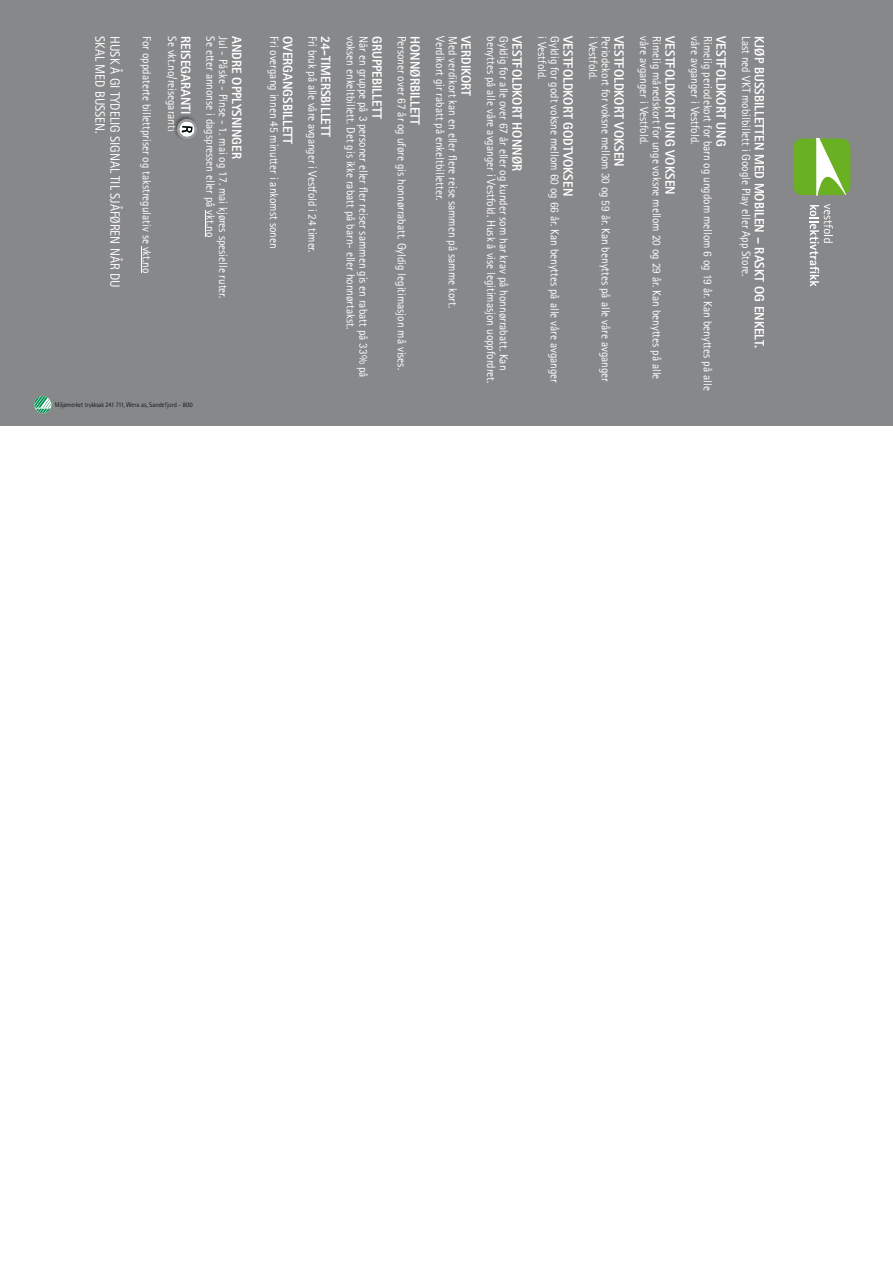
<style>
.page{position:relative;width:893px;height:1263px;background:#fff}
.page>*{position:absolute;margin:0;border:0;box-sizing:border-box;transform-origin:0 0}
.t1{font:800 13.5px "Rotis Sans Serif";color:#fff;scale:.94 1}
.t2{font:13.5px "Rotis Sans Serif";color:#fff;scale:.94 1}
.t3{font:12px "Rotis Sans Serif";color:#fff;scale:.94 1}
.t4{font:300 6.75px "Rotis Semi Sans";letter-spacing:-.01em;color:#000;scale:.95 1}
</style>
<div class="page">
<div style="left:0;top:0;width:893px;height:425px;background:#87888a"></div>
<svg style="left:205px;top:210px;width:1px;height:27px"></svg>
<svg style="left:141px;top:247px;width:1px;height:26px"></svg>
<div style="left:793px;top:139px;width:57px;height:56px;background:#6ab023;border-radius:10px"></div>
<svg style="left:810px;top:204px;width:23px;height:83px"></svg>
<svg style="left:816px;top:139px;width:30px;height:57px"></svg>
<img style="left:175px;top:116px;width:18px;height:19px">
<img style="left:173px;top:114px;width:4px;height:17px">
<svg style="left:177px;top:119px;width:20px;height:20px"></svg>
<svg style="left:34px;top:396px;width:17px;height:17px"></svg>
<p class="t2" style="left:108px;top:36px;width:105px;rotate:90deg">SKAL MED BUSSEN.</p>
<p class="t2" style="left:123px;top:36px;width:269px;rotate:90deg">HUSK Å GI TYDELIG SIGNAL TIL SJÅFØREN NÅR DU</p>
<p class="t3" style="left:154px;top:36px;width:254px;rotate:90deg">For oppdaterte billettpriser og takstregulativ se vkt.no</p>
<p class="t3" style="left:179px;top:36px;width:103px;rotate:90deg">Se vkt.no/reisegaranti</p>
<p class="t1" style="left:194px;top:36px;width:85px;rotate:90deg">REISEGARANTI</p>
<p class="t4" style="left:55px;top:400px;width:147px">Miljømerket trykksak 241 711, Wera as, Sandefjord - 800</p>
<p class="t3" style="left:218px;top:36px;width:215px;rotate:90deg">Se etter annonse i dagspressen eller på vkt.no</p>
<p class="t3" style="left:230px;top:36px;width:281px;rotate:90deg">Jul - Påske - Pinse - 1. mai og 17. mai kjøres spesielle ruter.</p>
<p class="t1" style="left:245px;top:36px;width:132px;rotate:90deg">ANDRE OPPLYSNINGER</p>
<p class="t3" style="left:281px;top:36px;width:227px;rotate:90deg">Fri overgang innen 45 minutter i ankomst sonen</p>
<p class="t1" style="left:296px;top:36px;width:116px;rotate:90deg">OVERGANGSBILLETT</p>
<p class="t3" style="left:320px;top:36px;width:232px;rotate:90deg">Fri bruk på alle våre avganger i Vestfold i 24 timer.</p>
<p class="t1" style="left:334px;top:36px;width:109px;rotate:90deg">24-TIMERSBILLETT</p>
<p class="t3" style="left:358px;top:36px;width:313px;rotate:90deg">voksen enkeltbillett. Det gis ikke rabatt på barn- eller honnørtakst.</p>
<p class="t3" style="left:371px;top:36px;width:364px;rotate:90deg">Når en gruppe på 3 personer eller fler reiser sammen gis en rabatt på 33% på</p>
<p class="t1" style="left:385px;top:36px;width:89px;rotate:90deg">GRUPPEBILLETT</p>
<p class="t3" style="left:409px;top:36px;width:356px;rotate:90deg">Personer over 67 år og uføre gis honnørrabatt. Gyldig legitimasjon må vises.</p>
<p class="t1" style="left:424px;top:36px;width:96px;rotate:90deg">HONNØRBILLETT</p>
<p class="t3" style="left:447px;top:36px;width:176px;rotate:90deg">Verdikort gir rabatt på enkeltbilletter.</p>
<p class="t3" style="left:460px;top:36px;width:291px;rotate:90deg">Med verdikort kan en eller flere reise sammen på samme kort.</p>
<p class="t1" style="left:475px;top:36px;width:66px;rotate:90deg">VERDIKORT</p>
<p class="t3" style="left:498px;top:36px;width:371px;rotate:90deg">benyttes på alle våre avganger i Vestfold. Husk å vise legitimasjon uoppfordret.</p>
<p class="t3" style="left:511px;top:36px;width:357px;rotate:90deg">Gyldig for alle over 67 år eller og kunder som har krav på honnørrabatt. Kan</p>
<p class="t1" style="left:526px;top:36px;width:145px;rotate:90deg">VESTFOLDKORT HONNØR</p>
<p class="t3" style="left:549px;top:36px;width:48px;rotate:90deg">i Vestfold.</p>
<p class="t3" style="left:562px;top:36px;width:370px;rotate:90deg">Gyldig for godt voksne mellom 60 og 66 år. Kan benyttes på alle våre avganger</p>
<p class="t1" style="left:577px;top:36px;width:172px;rotate:90deg">VESTFOLDKORT GODTVOKSEN</p>
<p class="t3" style="left:600px;top:36px;width:48px;rotate:90deg">i Vestfold.</p>
<p class="t3" style="left:613px;top:36px;width:369px;rotate:90deg">Periodekort for voksne mellom 30 og 59 år. Kan benyttes på alle våre avganger</p>
<p class="t1" style="left:628px;top:36px;width:141px;rotate:90deg">VESTFOLDKORT VOKSEN</p>
<p class="t3" style="left:651px;top:36px;width:117px;rotate:90deg">våre avganger i Vestfold.</p>
<p class="t3" style="left:664px;top:36px;width:367px;rotate:90deg">Rimelig månedskort for unge voksne mellom 20 og 29 år. Kan benyttes på alle</p>
<p class="t1" style="left:679px;top:36px;width:170px;rotate:90deg">VESTFOLDKORT UNG VOKSEN</p>
<p class="t3" style="left:702px;top:36px;width:117px;rotate:90deg">våre avganger i Vestfold.</p>
<p class="t3" style="left:715px;top:36px;width:378px;rotate:90deg">Rimelig periodekort for barn og ungdom mellom 6 og 19 år. Kan benyttes på alle</p>
<p class="t1" style="left:730px;top:36px;width:119px;rotate:90deg">VESTFOLDKORT UNG</p>
<p class="t3" style="left:753px;top:36px;width:257px;rotate:90deg">Last ned VKT mobilbillett i Google Play eller App Store.</p>
<p class="t1" style="left:768px;top:36px;width:334px;rotate:90deg">KJØP BUSSBILLETTEN MED MOBILEN – RASKT OG ENKELT.</p>
</div>
